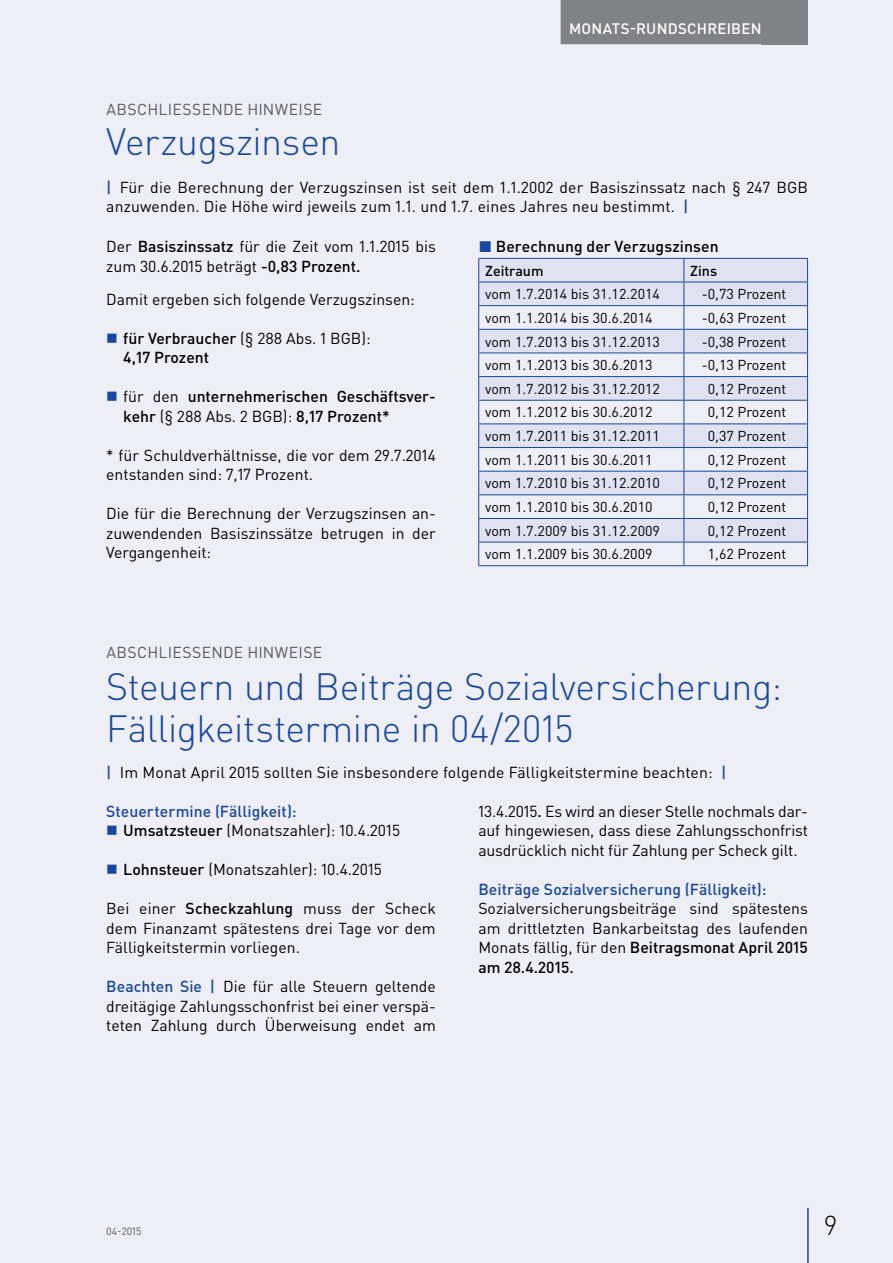
<style>
.page{position:relative;width:893px;height:1263px;background:#eeeef7}
.page>*{position:absolute;margin:0;border:0;box-sizing:border-box;transform-origin:0 0}
.t1{font:300 37.5px/42px "DIN Pro";letter-spacing:-.01em;color:#17479e}
.t2{font:300 27px "DIN Pro";color:#000}
.t3{font:15.75px/19.5px "DIN Pro";color:#000;text-align:justify}
.t4{font:500 15.75px/19.5px "DIN Pro";color:#000}
.t5{font:500 15.75px/19.5px "DIN Pro";letter-spacing:.005em;color:#17479e}
.t6{font:15.75px "DIN Pro";letter-spacing:.015em;color:#58595b}
.t7{font:500 15px "DIN Pro";letter-spacing:.015em;color:#fff}
.t8{font:14.25px "DIN Pro";color:#000}
.t9{font:500 14.25px "DIN Pro";color:#000}
.t10{font:10.5px "DIN Pro";color:#58595b}
.s1{font-weight:500;color:#17479e}
.s2{font-weight:500}
.s3{font-weight:400}
.s4{color:#17479e}
.s5{color:#000}
.s6{font-weight:400;color:#000}
</style>
<div class="page">
<div style="left:762px;top:0;width:46px;height:44px;background:#808285"></div>
<div style="left:561px;top:0;width:209px;height:44px;background:#808285"></div>
<hr style="left:807px;top:1208px;width:2px;height:55px;background:#17479e">
<div style="left:479px;top:259px;width:328px;height:46px;background:#e0e1f1"></div>
<svg style="left:479px;top:306px;width:328px;height:259px"></svg>
<hr style="left:478px;top:258px;width:206px;height:1px;background:#17479e">
<hr style="left:684px;top:258px;width:124px;height:1px;background:#17479e">
<hr style="left:478px;top:282px;width:206px;height:1px;background:#17479e">
<hr style="left:684px;top:282px;width:124px;height:1px;background:#17479e">
<hr style="left:478px;top:305px;width:206px;height:1px;background:#17479e">
<hr style="left:684px;top:305px;width:124px;height:1px;background:#17479e">
<hr style="left:478px;top:329px;width:206px;height:1px;background:#17479e">
<hr style="left:684px;top:329px;width:124px;height:1px;background:#17479e">
<hr style="left:478px;top:353px;width:206px;height:1px;background:#17479e">
<hr style="left:684px;top:353px;width:124px;height:1px;background:#17479e">
<hr style="left:478px;top:376px;width:206px;height:1px;background:#17479e">
<hr style="left:684px;top:376px;width:124px;height:1px;background:#17479e">
<hr style="left:478px;top:400px;width:206px;height:1px;background:#17479e">
<hr style="left:684px;top:400px;width:124px;height:1px;background:#17479e">
<hr style="left:478px;top:423px;width:206px;height:1px;background:#17479e">
<hr style="left:684px;top:423px;width:124px;height:1px;background:#17479e">
<hr style="left:478px;top:447px;width:206px;height:1px;background:#17479e">
<hr style="left:684px;top:447px;width:124px;height:1px;background:#17479e">
<hr style="left:478px;top:471px;width:206px;height:1px;background:#17479e">
<hr style="left:684px;top:471px;width:124px;height:1px;background:#17479e">
<hr style="left:478px;top:494px;width:206px;height:1px;background:#17479e">
<hr style="left:684px;top:494px;width:124px;height:1px;background:#17479e">
<hr style="left:478px;top:518px;width:206px;height:1px;background:#17479e">
<hr style="left:684px;top:518px;width:124px;height:1px;background:#17479e">
<hr style="left:478px;top:542px;width:206px;height:1px;background:#17479e">
<svg style="left:478px;top:259px;width:1px;height:306px"></svg>
<hr style="left:684px;top:542px;width:124px;height:1px;background:#17479e">
<svg style="left:683px;top:259px;width:1px;height:306px"></svg>
<svg style="left:807px;top:259px;width:1px;height:306px"></svg>
<hr style="left:478px;top:565px;width:206px;height:1px;background:#17479e">
<hr style="left:684px;top:565px;width:124px;height:1px;background:#17479e">
<p class="t7" style="left:569px;top:18px;width:194px">MONATS-RUNDSCHREIBEN</p>
<p class="t6" style="left:106px;top:98px;width:217px">ABSCHLIESSENDE HINWEISE</p>
<h1 class="t1" style="left:106px;top:119px;width:236px">Verzugszinsen</h1>
<p class="t3" style="left:106px;top:177px;width:703px"><span class="s1">|</span> Für die Berechnung der Verzugszinsen ist seit dem 1.1.2002 der Basiszinssatz nach § 247 BGB anzuwenden. Die Höhe wird jeweils zum 1.1. und 1.7. eines Jahres neu bestimmt. <span class="s1">|</span></p>
<p class="t3" style="left:106px;top:236px;width:331px">Der <span class="s2">Basiszinssatz</span> für die Zeit vom 1.1.2015 bis zum 30.6.2015 beträgt <span class="s2">-0,83 Prozent.</span></p>
<p class="t3" style="left:106px;top:289px;width:310px">Damit ergeben sich folgende Verzugszinsen:</p>
<p class="t4" style="left:123px;top:328px;width:249px">für Verbraucher <span class="s3">(§ 288 Abs. 1 BGB):<br></span>4,17 Prozent</p>
<p class="t4" style="left:123px;top:386px;width:314px"><span class="s3">für den</span> unternehmerischen Geschäftsver&shy;kehr <span class="s3">(§ 288 Abs. 2 BGB):</span> 8,17 Prozent*</p>
<p class="t3" style="left:106px;top:445px;width:331px">* für Schuldverhältnisse, die vor dem 29.7.2014 entstanden sind: 7,17 Prozent.</p>
<p class="t3" style="left:106px;top:503px;width:331px">Die für die Berechnung der Verzugszinsen an&shy;zuwendenden Basiszinssätze betrugen in der Vergangenheit:</p>
<p class="t4" style="left:479px;top:236px;width:241px"><span class="s4">◼</span> Berechnung der Verzugszinsen</p>
<p class="t9" style="left:485px;top:261px;width:60px">Zeitraum</p>
<p class="t9" style="left:690px;top:261px;width:28px">Zins</p>
<p class="t8" style="left:485px;top:284px;width:176px">vom 1.7.2014 bis 31.12.2014</p>
<p class="t8" style="left:702px;top:284px;width:86px">-0,73 Prozent</p>
<p class="t8" style="left:485px;top:308px;width:169px">vom 1.1.2014 bis 30.6.2014</p>
<p class="t8" style="left:702px;top:308px;width:86px">-0,63 Prozent</p>
<p class="t8" style="left:485px;top:332px;width:176px">vom 1.7.2013 bis 31.12.2013</p>
<p class="t8" style="left:702px;top:332px;width:86px">-0,38 Prozent</p>
<p class="t8" style="left:485px;top:355px;width:169px">vom 1.1.2013 bis 30.6.2013</p>
<p class="t8" style="left:702px;top:355px;width:86px">-0,13 Prozent</p>
<p class="t8" style="left:485px;top:379px;width:176px">vom 1.7.2012 bis 31.12.2012</p>
<p class="t8" style="left:708px;top:379px;width:80px">0,12 Prozent</p>
<p class="t8" style="left:485px;top:403px;width:169px">vom 1.1.2012 bis 30.6.2012</p>
<p class="t8" style="left:708px;top:403px;width:80px">0,12 Prozent</p>
<p class="t8" style="left:485px;top:426px;width:176px">vom 1.7.2011 bis 31.12.2011</p>
<p class="t8" style="left:708px;top:426px;width:80px">0,37 Prozent</p>
<p class="t8" style="left:485px;top:450px;width:169px">vom 1.1.2011 bis 30.6.2011</p>
<p class="t8" style="left:708px;top:450px;width:80px">0,12 Prozent</p>
<p class="t8" style="left:485px;top:474px;width:176px">vom 1.7.2010 bis 31.12.2010</p>
<p class="t8" style="left:708px;top:474px;width:80px">0,12 Prozent</p>
<p class="t8" style="left:485px;top:497px;width:169px">vom 1.1.2010 bis 30.6.2010</p>
<p class="t8" style="left:708px;top:497px;width:80px">0,12 Prozent</p>
<p class="t8" style="left:485px;top:521px;width:176px">vom 1.7.2009 bis 31.12.2009</p>
<p class="t8" style="left:708px;top:521px;width:80px">0,12 Prozent</p>
<p class="t8" style="left:485px;top:544px;width:169px">vom 1.1.2009 bis 30.6.2009</p>
<p class="t8" style="left:708px;top:544px;width:80px">1,62 Prozent</p>
<p class="t6" style="left:106px;top:641px;width:217px">ABSCHLIESSENDE HINWEISE</p>
<h1 class="t1" style="left:106px;top:664px;width:677px">Steuern und Beiträge Sozialversicherung:<br>Fälligkeitstermine in 04/2015</h1>
<p class="t3" style="left:106px;top:762px;width:621px"><span class="s1">|</span> Im Monat April 2015 sollten Sie insbesondere folgende Fälligkeitstermine beachten: <span class="s1">|</span></p>
<p class="t5" style="left:123px;top:801px;width:278px;text-indent:-17px">Steuertermine (Fälligkeit):<br><span class="s5">Umsatzsteuer</span> <span class="s6">(Monatszahler): 10.4.2015</span></p>
<p class="t3" style="left:123px;top:859px;width:260px"><span class="s2">Lohnsteuer</span> (Monatszahler): 10.4.2015</p>
<p class="t3" style="left:106px;top:898px;width:331px">Bei einer <span class="s2">Scheckzahlung</span> muss der Scheck dem Finanzamt spätestens drei Tage vor dem Fälligkeitstermin vorliegen.</p>
<p class="t3" style="left:106px;top:976px;width:331px"><span class="s1">Beachten Sie |</span> Die für alle Steuern geltende dreitägige Zahlungsschonfrist bei einer verspä&shy;teten Zahlung durch Überweisung endet am</p>
<p class="t3" style="left:478px;top:801px;width:331px">13.4.2015<span class="s2">.</span> Es wird an dieser Stelle nochmals dar&shy;auf hingewiesen, dass diese Zahlungsschonfrist ausdrücklich nicht für Zahlung per Scheck gilt.</p>
<p class="t5" style="left:478px;top:879px;width:290px">Beiträge Sozialversicherung (Fälligkeit):</p>
<p class="t3" style="left:478px;top:898px;width:331px">Sozialversicherungsbeiträge sind spätestens am drittletzten Bankarbeitstag des laufenden Monats fällig, für den <span class="s2">Beitragsmonat April 2015 am 28.4.2015.</span></p>
<p class="t10" style="left:106px;top:1224px;width:37px">04-2015</p>
<h2 class="t2" style="left:824px;top:1207px;width:14px">9</h2>
</div>
